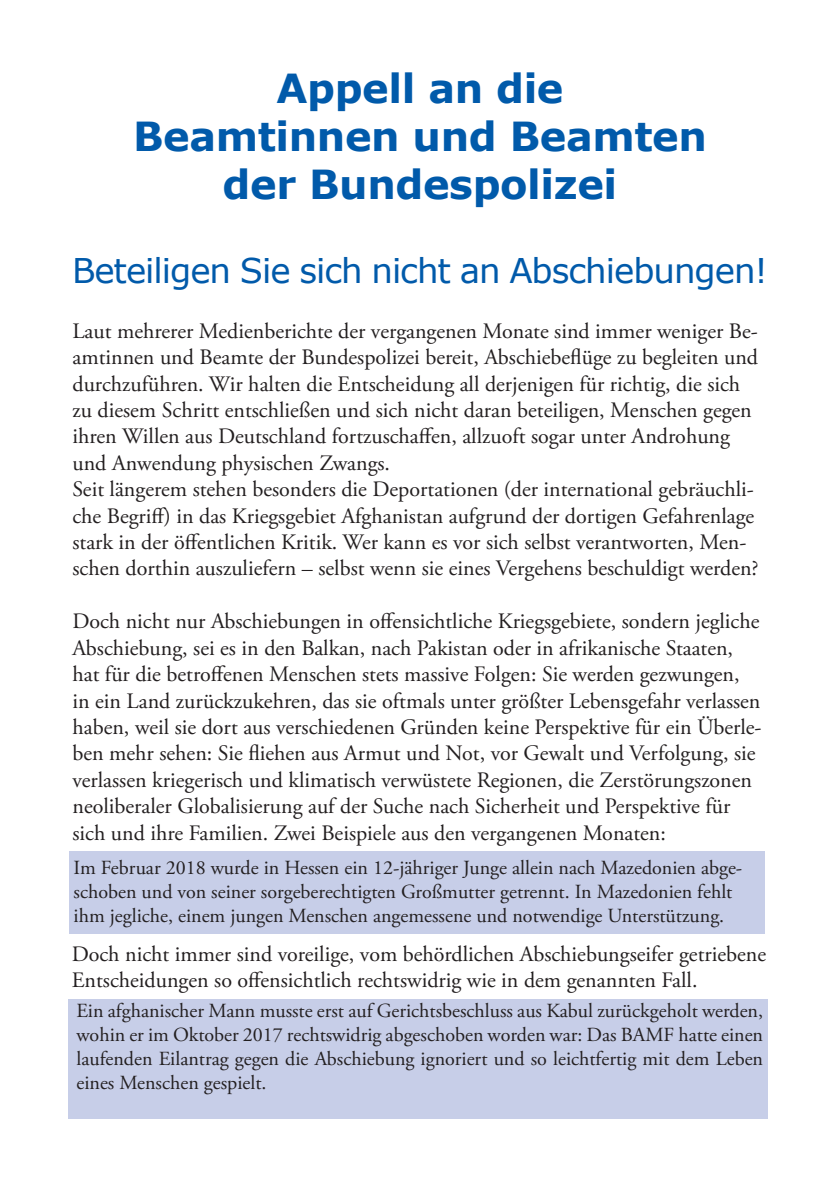
<style>
.page{position:relative;width:840px;height:1191px;background:#fff}
.page>*{position:absolute;margin:0;border:0;box-sizing:border-box;transform-origin:0 0}
.t1{font:700 40px/48px "Verdana";letter-spacing:-.01em;color:#015aaa;text-align:center}
.t2{font:34px "Verdana";letter-spacing:-.03em;color:#015aaa}
.t3{font:22px/26.4px "Adobe Garamond Pro";color:#231f20}
.t4{font:20px/24px "Adobe Garamond Pro";color:#231f20}
</style>
<div class="page">
<div style="left:69px;top:851px;width:695px;height:82px;background:#c7cee8"></div>
<div style="left:69px;top:999px;width:698px;height:120px;background:#c7cee8"></div>
<h1 class="t1" style="left:133px;top:63px;width:575px">Appell an die<br>Beamtinnen und Beamten der Bundespolizei</h1>
<h2 class="t2" style="left:72px;top:247px;width:697px">Beteiligen Sie sich nicht an Abschiebungen!</h2>
<p class="t3" style="left:72px;top:318px;width:687px">Laut mehrerer Medienberichte der vergangenen Monate sind immer weniger Be&shy;amtinnen und Beamte der Bundespolizei bereit, Abschiebeflüge zu begleiten und durchzuführen. Wir halten die Entscheidung all derjenigen für richtig, die sich zu diesem Schritt entschließen und sich nicht daran beteiligen, Menschen gegen ihren Willen aus Deutschland fortzuschaffen, allzuoft sogar unter Androhung und Anwendung physischen Zwangs.<br>Seit längerem stehen besonders die Deportationen (der international gebräuchli&shy;che Begriff) in das Kriegsgebiet Afghanistan aufgrund der dortigen Gefahrenlage stark in der öffentlichen Kritik. Wer kann es vor sich selbst verantworten, Men&shy;schen dorthin auszuliefern – selbst wenn sie eines Vergehens beschuldigt werden?</p>
<p class="t3" style="left:72px;top:609px;width:690px">Doch nicht nur Abschiebungen in offensichtliche Kriegsgebiete, sondern jegliche Abschiebung, sei es in den Balkan, nach Pakistan oder in afrikanische Staaten, hat für die betroffenen Menschen stets massive Folgen: Sie werden gezwungen, in ein Land zurückzukehren, das sie oftmals unter größter Lebensgefahr verlassen haben, weil sie dort aus verschiedenen Gründen keine Perspektive für ein Überle&shy;ben mehr sehen: Sie fliehen aus Armut und Not, vor Gewalt und Verfolgung, sie verlassen kriegerisch und klimatisch verwüstete Regionen, die Zerstörungszonen neoliberaler Globalisierung auf der Suche nach Sicherheit und Perspektive für sich und ihre Familien. Zwei Beispiele aus den vergangenen Monaten:</p>
<p class="t4" style="left:74px;top:856px;width:670px">Im Februar 2018 wurde in Hessen ein 12-jähriger Junge allein nach Mazedonien abge&shy;schoben und von seiner sorgeberechtigten Großmutter getrennt. In Mazedonien fehlt ihm jegliche, einem jungen Menschen angemessene und notwendige Unterstützung.</p>
<p class="t3" style="left:72px;top:941px;width:695px">Doch nicht immer sind voreilige, vom behördlichen Abschiebungseifer getriebene<br>Entscheidungen so offensichtlich rechtswidrig wie in dem genannten Fall.</p>
<p class="t4" style="left:76px;top:999px;width:687px;text-align:justify">Ein afghanischer Mann musste erst auf Gerichtsbeschluss aus Kabul zurückgeholt werden, wohin er im Oktober 2017 rechtswidrig abgeschoben worden war: Das BAMF hatte einen laufenden Eilantrag gegen die Abschiebung ignoriert und so leichtfertig mit dem Leben eines Menschen gespielt.</p>
</div>
